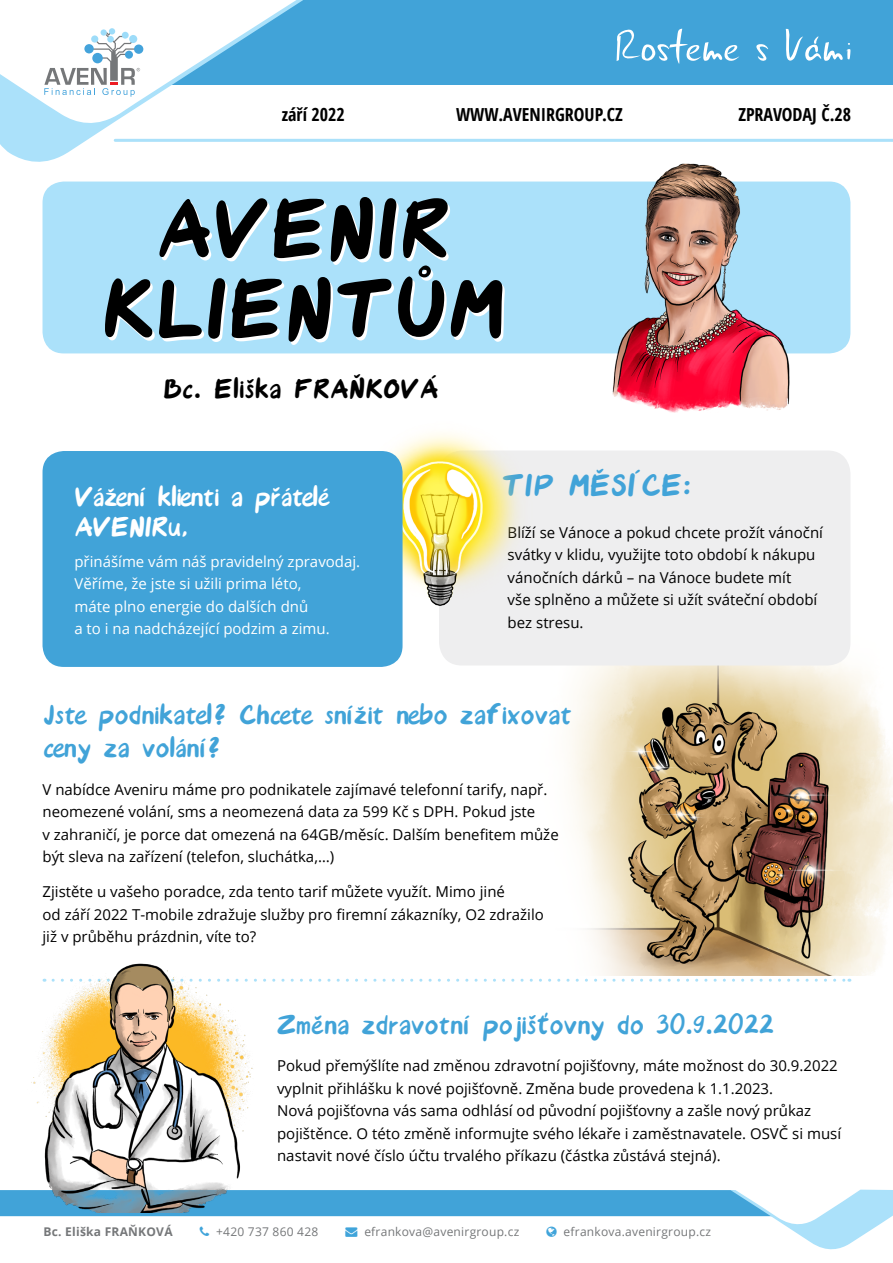
<style>
.page{position:relative;width:893px;height:1263px;background:#fff}
.page>*{position:absolute;margin:0;border:0;box-sizing:border-box;transform-origin:0 0}
.t1{font:108.6px/79.9px "Avenir Font";color:#000;text-align:center}
.t2{font:40.35px "Avenir Font";color:#41a3d8}
.t3{font:36px/33px "Avenir Font";letter-spacing:-.01em;color:#41a3d8}
.t4{font:36px/30px "Avenir Font";letter-spacing:-.02em;color:#fff}
.t5{font:36px "Avenir Font";color:#000}
.t6{font:700 condensed 18px "Open Sans";color:#000}
.t7{font:15px/22.5px "Open Sans";color:#000}
.t8{font:15px/22.5px "Open Sans";color:#fff}
.t9{font:12px "Open Sans";letter-spacing:.02em;color:#757779}
.t10{font:700 12px "Open Sans";letter-spacing:.02em;color:#757779}
.s1{color:#40a4da}
</style>
<div class="page">
<div style="left:22px;top:0;width:871px;height:85px;background:#41a3d8"></div>
<svg style="left:0;top:0;width:328px;height:162px"></svg>
<svg style="left:617px;top:29px;width:123px;height:35px"></svg>
<svg style="left:756px;top:44px;width:13px;height:17px"></svg>
<svg style="left:786px;top:29px;width:64px;height:32px"></svg>
<svg style="left:0;top:0;width:302px;height:129px"></svg>
<hr style="left:115px;top:139px;width:778px;height:3px;background:#abe1fa">
<div style="left:43px;top:182px;width:807px;height:171px;background:#abe1fa;border-radius:21px"></div>
<svg style="left:272px;top:979px;width:578px;height:3px"></svg>
<img style="left:31px;top:963px;width:235px;height:226px">
<img style="left:570px;top:647px;width:323px;height:329px">
<div style="left:439px;top:450px;width:411px;height:215px;background:#eeeeef;border-radius:23px"></div>
<img style="left:386px;top:433px;width:133px;height:173px">
<div style="left:43px;top:451px;width:360px;height:216px;background:#41a3d8;border-radius:21px"></div>
<img style="left:592px;top:163px;width:245px;height:250px">
<svg style="left:0;top:1189px;width:893px;height:61px"></svg>
<p class="t6" style="left:282px;top:101px;width:65px">září 2022</p>
<p class="t6" style="left:456px;top:101px;width:168px">WWW.AVENIRGROUP.CZ</p>
<p class="t6" style="left:738px;top:101px;width:114px">ZPRAVODAJ Č.28</p>
<h1 class="t1" style="left:102px;top:192px;width:405px">AVENIR<br>KLIENTŮM</h1>
<h3 class="t5" style="left:163px;top:374px;width:277px">Bc. Eliška FRAŇKOVÁ</h3>
<h3 class="t4" style="left:74px;top:483px;width:258px">Vážení klienti a přátelé<br>AVENIRu,</h3>
<p class="t8" style="left:74px;top:550px;width:287px">přinášíme vám náš pravidelný zpravodaj.<br>Věříme, že jste si užili prima léto,<br>máte plno energie do dalších dnů<br>a to i na nadcházející podzim a zimu.</p>
<h2 class="t2" style="left:502px;top:469px;width:192px">TIP MĚSÍCE:</h2>
<p class="t7" style="left:508px;top:521px;width:317px">Blíží se Vánoce a pokud chcete prožít vánoční svátky v klidu, využijte toto období k nákupu vánočních dárků – na Vánoce budete mít<br>vše splněno a můžete si užít sváteční období bez stresu.</p>
<h3 class="t3" style="left:43px;top:700px;width:531px">Jste podnikatel? Chcete snížit nebo zafixovat ceny za volání?</h3>
<p class="t7" style="left:43px;top:777px;width:518px">V nabídce Aveniru máme pro podnikatele zajímavé telefonní tarify, např. neomezené volání, sms a neomezená data za 599 Kč s DPH. Pokud jste<br>v zahraničí, je porce dat omezená na 64GB/měsíc. Dalším benefitem může být sleva na zařízení (telefon, sluchátka,…)</p>
<p class="t7" style="left:43px;top:880px;width:503px">Zjistěte u vašeho poradce, zda tento tarif můžete využít. Mimo jiné<br>od září 2022 T-mobile zdražuje služby pro firemní zákazníky, O2 zdražilo již v průběhu prázdnin, víte to?</p>
<h3 class="t3" style="left:276px;top:1009px;width:499px">Změna zdravotní pojišťovny do 30.9.2022</h3>
<p class="t7" style="left:277px;top:1054px;width:566px">Pokud přemýšlíte nad změnou zdravotní pojišťovny, máte možnost do 30.9.2022 vyplnit přihlášku k nové pojišťovně. Změna bude provedena k 1.1.2023.<br>Nová pojišťovna vás sama odhlásí od původní pojišťovny a zašle nový průkaz pojištěnce. O této změně informujte svého lékaře i zaměstnavatele. OSVČ si musí nastavit nové číslo účtu trvalého příkazu (částka zůstává stejná).</p>
<p class="t10" style="left:44px;top:1223px;width:131px">Bc. Eliška FRAŇKOVÁ</p>
<p class="t9" style="left:216px;top:1223px;width:104px">+420 737 860 428</p>
<p class="t9" style="left:345px;top:1223px;width:175px"><span class="s1">→</span> efrankova@avenirgroup.cz</p>
<p class="t9" style="left:564px;top:1223px;width:149px">efrankova.avenirgroup.cz</p>
</div>
